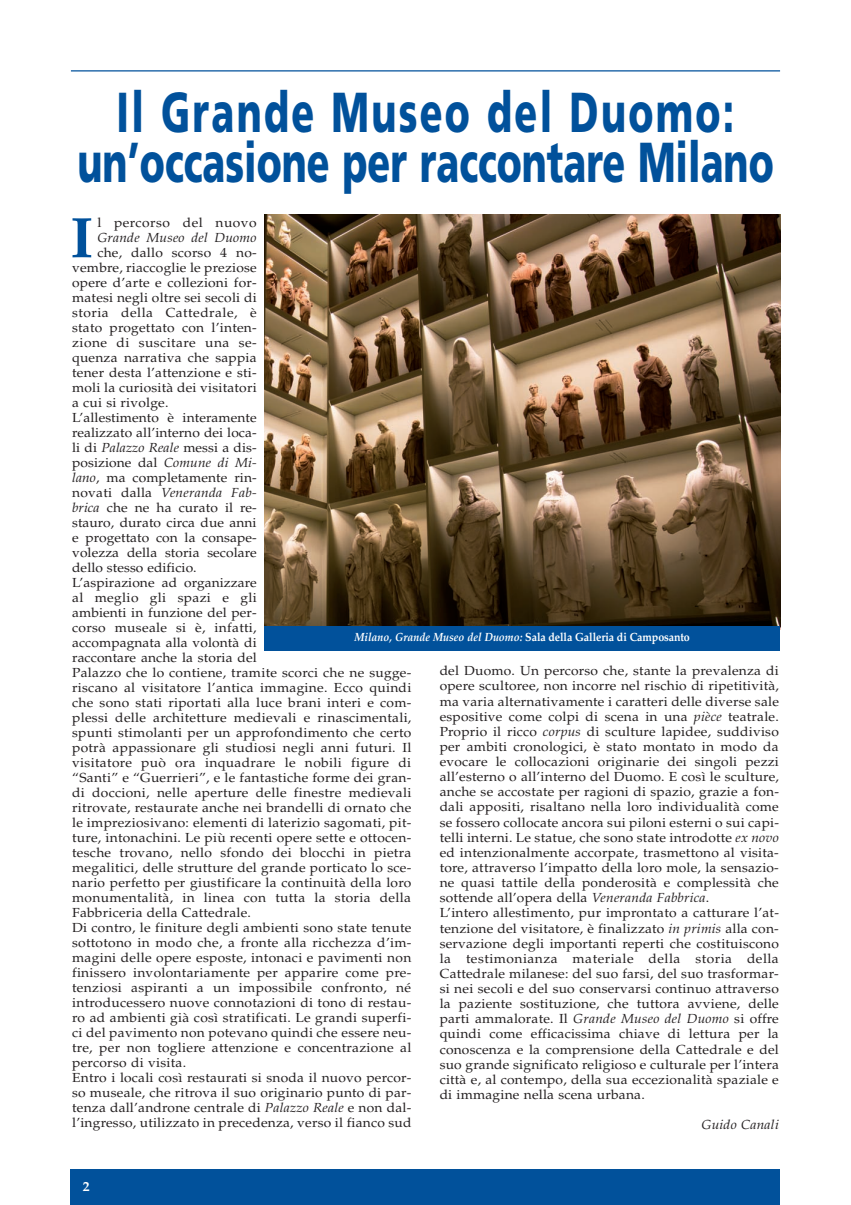
<style>
.page{position:relative;width:851px;height:1205px;background:#fff}
.page>*{position:absolute;margin:0;border:0;box-sizing:border-box;transform-origin:0 0}
.t1{font:700 57.25px "Palatino";color:#01519b;scale:1.05 1}
.t2{font:900 56.25px/50px "Frutiger";color:#01519b;text-align:center;scale:.67 1}
.t3{font:700 13.75px "Palatino";color:#fff}
.t4{font:13.12px/15px "Palatino";letter-spacing:.015em;color:#231f20;scale:1.05 1}
.t5{font:italic 13.12px "Palatino";letter-spacing:.015em;color:#231f20;scale:1.05 1}
.t6{font:13.12px "Palatino";letter-spacing:.035em;color:#231f20;scale:1.05 1}
.t7{font:700 11.88px "Palatino";letter-spacing:-.01em;color:#fff;scale:.9 1}
.s1{font-style:italic}
</style>
<div class="page">
<div style="left:71px;top:1169px;width:709px;height:36px;background:#01519b"></div>
<hr style="left:71px;top:70px;width:709px;height:1px;background:#01519b">
<img style="left:264px;top:214px;width:516px;height:412px">
<div style="left:264px;top:626px;width:516px;height:25px;background:#01519b"></div>
<h2 class="t2" style="left:77px;top:92px;width:1040px">Il Grande Museo del Duomo: un’occasione per raccontare Milano</h2>
<h1 class="t1" style="left:70px;top:216px;width:24px">I</h1>
<p class="t6" style="left:97px;top:218px;width:153px">l percorso del nuovo</p>
<p class="t5" style="left:97px;top:233px;width:153px">Grande Museo del Duomo</p>
<p class="t4" style="left:72px;top:247px;width:324px;text-indent:25px">che, dallo scorso 4 no-<br>vembre, riaccoglie le preziose<br>opere d’arte e collezioni for-<br>matesi negli oltre sei secoli di<br>storia della Cattedrale, è<br>stato progettato con l’inten-<br>zione di suscitare una se-<br>quenza narrativa che sappia<br>tener desta l’attenzione e sti-<br>moli la curiosità dei visitatori<br>a cui si rivolge.<br>L’allestimento è interamente<br>realizzato all’interno dei loca-<br>li di <span class="s1">Palazzo Reale</span> messi a dis-<br>posizione dal <span class="s1">Comune di Mi-<br>lano</span>, ma completamente rin-<br>novati dalla <span class="s1">Veneranda Fab-<br>brica</span> che ne ha curato il re-<br>stauro, durato circa due anni<br>e progettato con la consape-<br>volezza della storia secolare<br>dello stesso edificio.<br>L’aspirazione ad organizzare<br>al meglio gli spazi e gli<br>ambienti in funzione del per-<br>corso museale si è, infatti,<br>accompagnata alla volontà di<br>raccontare anche la storia del<br>Palazzo che lo contiene, tramite scorci che ne sugge&shy;riscano al visitatore l’antica immagine. Ecco quindi che sono stati riportati alla luce brani interi e com&shy;plessi delle architetture medievali e rinascimentali, spunti stimolanti per un approfondimento che certo potrà appassionare gli studiosi negli anni futuri. Il visitatore può ora inquadrare le nobili figure di “Santi” e “Guerrieri”, e le fantastiche forme dei gran&shy;di doccioni, nelle aperture delle finestre medievali ritrovate, restaurate anche nei brandelli di ornato che le impreziosivano: elementi di laterizio sagomati, pit&shy;ture, intonachini. Le più recenti opere sette e ottocen&shy;tesche trovano, nello sfondo dei blocchi in pietra megalitici, delle strutture del grande porticato lo sce&shy;nario perfetto per giustificare la continuità della loro monumentalità, in linea con tutta la storia della Fabbriceria della Cattedrale.<br>Di contro, le finiture degli ambienti sono state tenute sottotono in modo che, a fronte alla ricchezza d’im&shy;magini delle opere esposte, intonaci e pavimenti non finissero involontariamente per apparire come pre&shy;tenziosi aspiranti a un impossibile confronto, né introducessero nuove connotazioni di tono di restau&shy;ro ad ambienti già così stratificati. Le grandi superfi&shy;ci del pavimento non potevano quindi che essere neu&shy;tre, per non togliere attenzione e concentrazione al percorso di visita.<br>Entro i locali così restaurati si snoda il nuovo percor&shy;so museale, che ritrova il suo originario punto di par&shy;tenza dall’androne centrale di <span class="s1">Palazzo Reale</span> e non dal&shy;l’ingresso, utilizzato in precedenza, verso il fianco sud</p>
<p class="t7" style="left:354px;top:632px;width:374px"><span class="s1">Milano, Grande Museo del Duomo:</span> Sala della Galleria di Camposanto</p>
<p class="t4" style="left:439px;top:665px;width:324px">del Duomo. Un percorso che, stante la prevalenza di opere scultoree, non incorre nel rischio di ripetitività, ma varia alternativamente i caratteri delle diverse sale espositive come colpi di scena in una <span class="s1">pièce</span> teatrale.<br>Proprio il ricco <span class="s1">corpus</span> di sculture lapidee, suddiviso per ambiti cronologici, è stato montato in modo da evocare le collocazioni originarie dei singoli pezzi all’esterno o all’interno del Duomo. E così le sculture, anche se accostate per ragioni di spazio, grazie a fon&shy;dali appositi, risaltano nella loro individualità come se fossero collocate ancora sui piloni esterni o sui capi&shy;telli interni. Le statue, che sono state introdotte <span class="s1">ex novo </span>ed intenzionalmente accorpate, trasmettono al visita&shy;tore, attraverso l’impatto della loro mole, la sensazio&shy;ne quasi tattile della ponderosità e complessità che sottende all’opera della <span class="s1">Veneranda Fabbrica</span>.<br>L’intero allestimento, pur improntato a catturare l’at&shy;tenzione del visitatore, è finalizzato <span class="s1">in primis</span> alla con&shy;servazione degli importanti reperti che costituiscono la testimonianza materiale della storia della Cattedrale milanese: del suo farsi, del suo trasformar&shy;si nei secoli e del suo conservarsi continuo attraverso la paziente sostituzione, che tuttora avviene, delle parti ammalorate. Il <span class="s1">Grande Museo del Duomo</span> si offre quindi come efficacissima chiave di lettura per la conoscenza e la comprensione della Cattedrale e del suo grande significato religioso e culturale per l’intera città e, al contempo, della sua eccezionalità spaziale e di immagine nella scena urbana.</p>
<p class="t5" style="left:701px;top:1119px;width:75px">Guido Canali</p>
<p class="t3" style="left:83px;top:1181px;width:8px">2</p>
</div>
